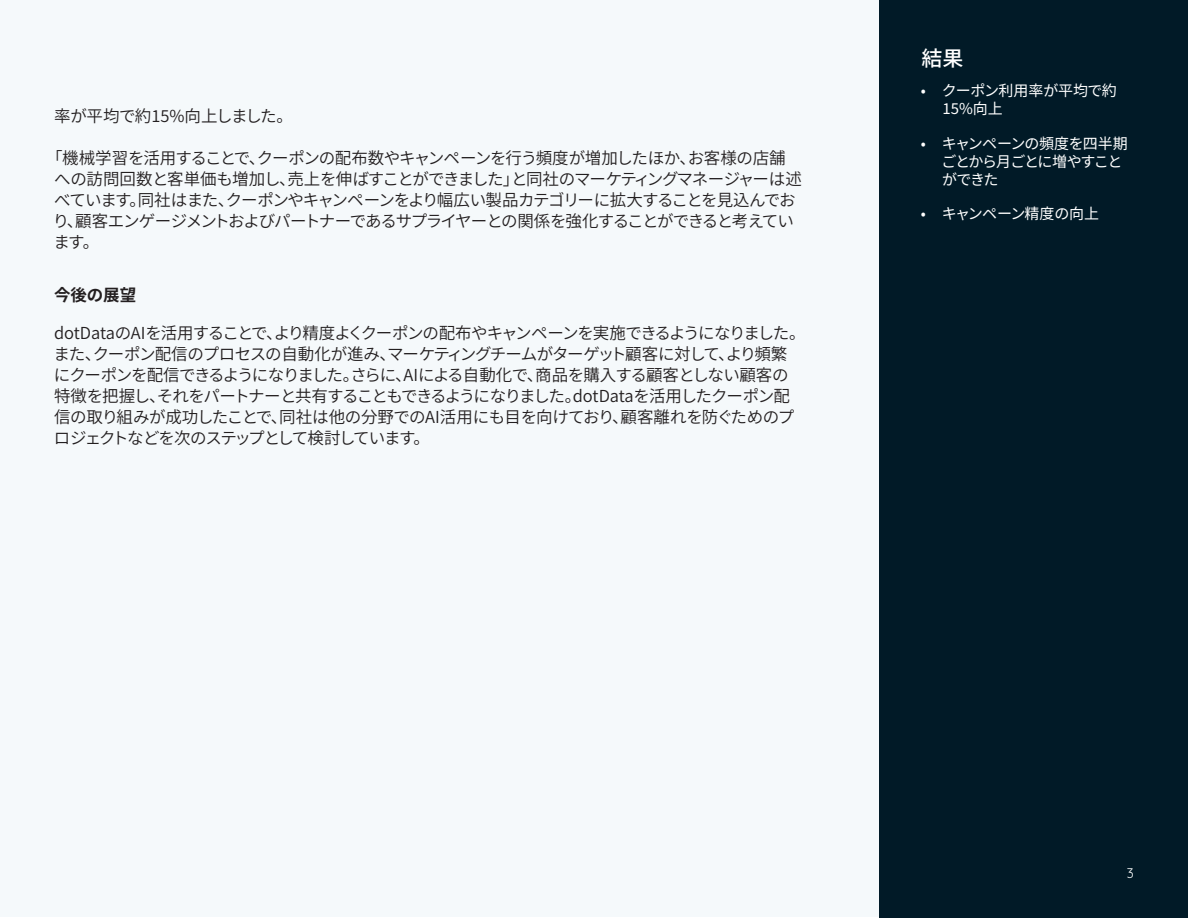
<style>
.page{position:relative;width:1188px;height:918px;background:#fff}
.page>*{position:absolute;margin:0;border:0;box-sizing:border-box;transform-origin:0 0}
.SIDE_TITLES{font:500 21px "Source Han Sans JP";color:#fff}
.t1{font:16.5px/21px "Source Han Sans JP";letter-spacing:-.065em;color:#231f20}
.t2{font:16.5px "Source Han Sans JP";letter-spacing:-.025em;color:#231f20}
.Section_TItle{font:700 16.5px "Source Han Sans JP";color:#231f20}
.t3{font:15px/18px "Source Han Sans JP";letter-spacing:-.07em;color:#fff}
.t4{font:15px/18px "Source Han Sans JP";letter-spacing:-.005em;color:#fff}
.t5{font:15px "Source Han Sans JP";letter-spacing:-.05em;color:#fff}
.t6{font:13.5px "Quicksand";color:#fff}
</style>
<div class="page">
<div style="left:0;top:1px;width:1187px;height:916px;background:#f5f9fb"></div>
<div style="left:879px;top:0;width:309px;height:918px;background:#011a27"></div>
<p class="t2" style="left:54px;top:107px;width:241px">率が平均で約15%向上しました。</p>
<p class="t1" style="left:53px;top:148px;width:751px;text-indent:-7px">「機械学習を活用することで、クーポンの配布数やキャンペーンを行う頻度が増加したほか、お客様の店舗への訪問回数と客単価も増加し、売上を伸ばすことができました」と同社のマーケティングマネージャーは述べています。同社はまた、クーポンやキャンペーンをより幅広い製品カテゴリーに拡大することを見込んでおり、顧客エンゲージメントおよびパートナーであるサプライヤーとの関係を強化することができると考えています。</p>
<p class="Section_TItle" style="left:54px;top:286px;width:84px">今後の展望</p>
<p class="t1" style="left:54px;top:322px;width:754px">dotDataのAIを活用することで、より精度よくクーポンの配布やキャンペーンを実施できるようになりました。また、クーポン配信のプロセスの自動化が進み、マーケティングチームがターゲット顧客に対して、より頻繁にクーポンを配信できるようになりました。さらに、AIによる自動化で、商品を購入する顧客としない顧客の特徴を把握し、それをパートナーと共有することもできるようになりました。dotDataを活用したクーポン配信の取り組みが成功したことで、同社は他の分野でのAI活用にも目を向けており、顧客離れを防ぐためのプロジェクトなどを次のステップとして検討しています。</p>
<p class="SIDE_TITLES" style="left:921px;top:47px;width:43px">結果</p>
<p class="t4" style="left:942px;top:82px;width:176px;text-indent:-21px">• クーポン利用率が平均で約<br>15%向上</p>
<p class="t3" style="left:942px;top:135px;width:188px;text-indent:-21px">• キャンペーンの頻度を四半期ごとから月ごとに増やすことができた</p>
<p class="t5" style="left:921px;top:205px;width:180px">• キャンペーン精度の向上</p>
<p class="t6" style="left:1127px;top:862px;width:9px">3</p>
</div>
